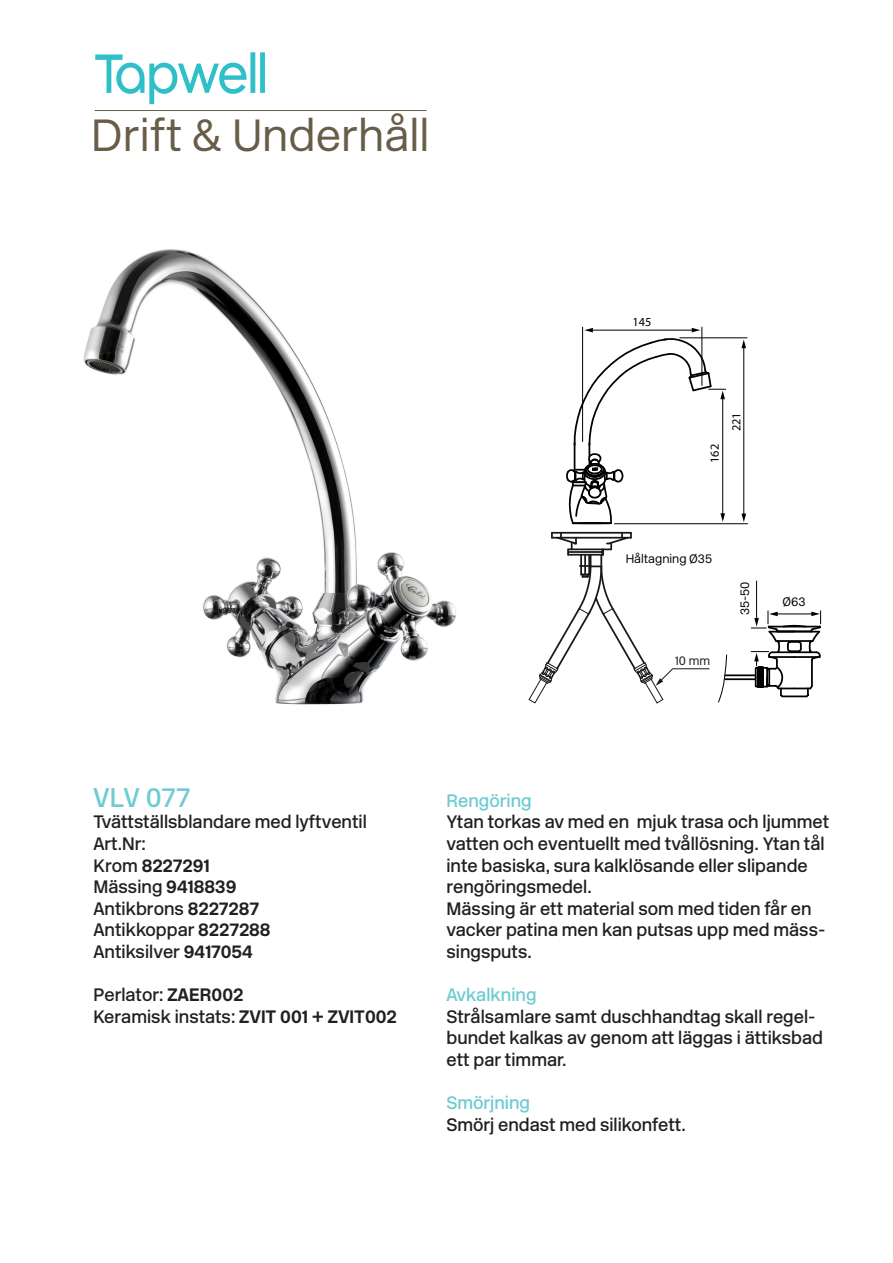
<style>
.page{position:relative;width:893px;height:1263px;background:#fff}
.page>*{position:absolute;margin:0;border:0;box-sizing:border-box;transform-origin:0 0}
.t1{font:300 45px "New Rail Alphabet";color:#685d49}
.t2{font:500 27px "New Rail Alphabet";color:#6fcbd2}
.t3{font:500 18px/21.6px "New Rail Alphabet";color:#231f20}
.t4{font:500 18px "New Rail Alphabet";color:#6fcbd2}
.t5{font:700 18px "New Rail Alphabet";color:#231f20}
.t6{font:300 12.3px "New Rail Alphabet";color:#000}
.t7{font:12.3px "Myriad Pro";color:#000}
.t8{font:300 12.3px "New Rail Alphabet";color:#1a171b}
.s1{font-weight:500}
.s2{font-weight:700}
</style>
<div class="page">
<img style="left:83px;top:249px;width:373px;height:456px">
<hr style="left:95px;top:110px;width:331px;height:1px;background:#695e4a">
<hr style="left:702px;top:327px;width:1px;height:58px;background:#000">
<hr style="left:582px;top:327px;width:1px;height:114px;background:#000">
<hr style="left:680px;top:338px;width:67px;height:1px;background:#000">
<hr style="left:552px;top:532px;width:79px;height:2px;background:#1a171b">
<svg style="left:528px;top:533px;width:182px;height:171px"></svg>
<hr style="left:614px;top:523px;width:134px;height:1px;background:#000">
<hr style="left:743px;top:347px;width:1px;height:168px;background:#000">
<svg style="left:741px;top:514px;width:5px;height:8px"></svg>
<svg style="left:741px;top:340px;width:5px;height:8px"></svg>
<svg style="left:566px;top:328px;width:160px;height:197px"></svg>
<hr style="left:725px;top:674px;width:31px;height:2px;background:#000">
<hr style="left:724px;top:678px;width:32px;height:2px;background:#000">
<svg style="left:718px;top:654px;width:9px;height:49px"></svg>
<hr style="left:756px;top:581px;width:1px;height:38px;background:#000">
<svg style="left:751px;top:611px;width:71px;height:87px"></svg>
<svg style="left:95px;top:52px;width:170px;height:52px"></svg>
<p class="t1" style="left:91px;top:105px;width:340px">Drift &amp; Underhåll</p>
<p class="t2" style="left:93px;top:779px;width:99px">VLV 077</p>
<p class="t3" style="left:93px;top:811px;width:275px">Tvättställsblandare med lyftventil</p>
<p class="t3" style="left:93px;top:832px;width:54px">Art.Nr:</p>
<p class="t5" style="left:93px;top:853px;width:118px"><span class="s1">Krom</span> 8227291</p>
<p class="t3" style="left:93px;top:876px;width:144px">Mässing <span class="s2">9418839</span></p>
<p class="t3" style="left:93px;top:897px;width:167px">Antikbrons <span class="s2">8227287</span></p>
<p class="t3" style="left:93px;top:919px;width:179px">Antikkoppar <span class="s2">8227288</span></p>
<p class="t3" style="left:93px;top:940px;width:161px">Antiksilver <span class="s2">9417054</span></p>
<p class="t3" style="left:93px;top:984px;width:151px">Perlator: <span class="s2">ZAER002</span></p>
<p class="t3" style="left:93px;top:1005px;width:305px">Keramisk instats: <span class="s2">ZVIT 001 + ZVIT002</span></p>
<p class="t7" style="left:633px;top:315px;width:20px">145</p>
<p class="t7" style="left:707px;top:463px;width:20px;rotate:-90deg">162</p>
<p class="t7" style="left:729px;top:431px;width:20px;rotate:-90deg">221</p>
<p class="t6" style="left:626px;top:550px;width:88px">Håltagning Ø35</p>
<p class="t8" style="left:675px;top:653px;width:37px">10 mm</p>
<p class="t6" style="left:737px;top:615px;width:35px;rotate:-90deg">35-50</p>
<p class="t6" style="left:782px;top:594px;width:25px">Ø63</p>
<p class="t4" style="left:446px;top:788px;width:87px">Rengöring</p>
<p class="t3" style="left:446px;top:811px;width:384px">Ytan torkas av med en mjuk trasa och ljummet</p>
<p class="t3" style="left:446px;top:832px;width:380px">vatten och eventuellt med tvållösning. Ytan tål</p>
<p class="t3" style="left:446px;top:854px;width:363px">inte basiska, sura kalklösande eller slipande</p>
<p class="t3" style="left:446px;top:876px;width:147px">rengöringsmedel.</p>
<p class="t3" style="left:446px;top:897px;width:381px">Mässing är ett material som med tiden får en vacker patina men kan putsas upp med mäs - singsputs.</p>
<p class="t4" style="left:446px;top:983px;width:92px">Avkalkning</p>
<p class="t3" style="left:446px;top:1005px;width:378px">Strålsamlare samt duschhandtag skall regel&shy;bundet kalkas av genom att läggas i ättiksbad ett par timmar.</p>
<p class="t4" style="left:446px;top:1091px;width:85px">Smörjning</p>
<p class="t3" style="left:446px;top:1113px;width:241px">Smörj endast med silikonfett.</p>
</div>
